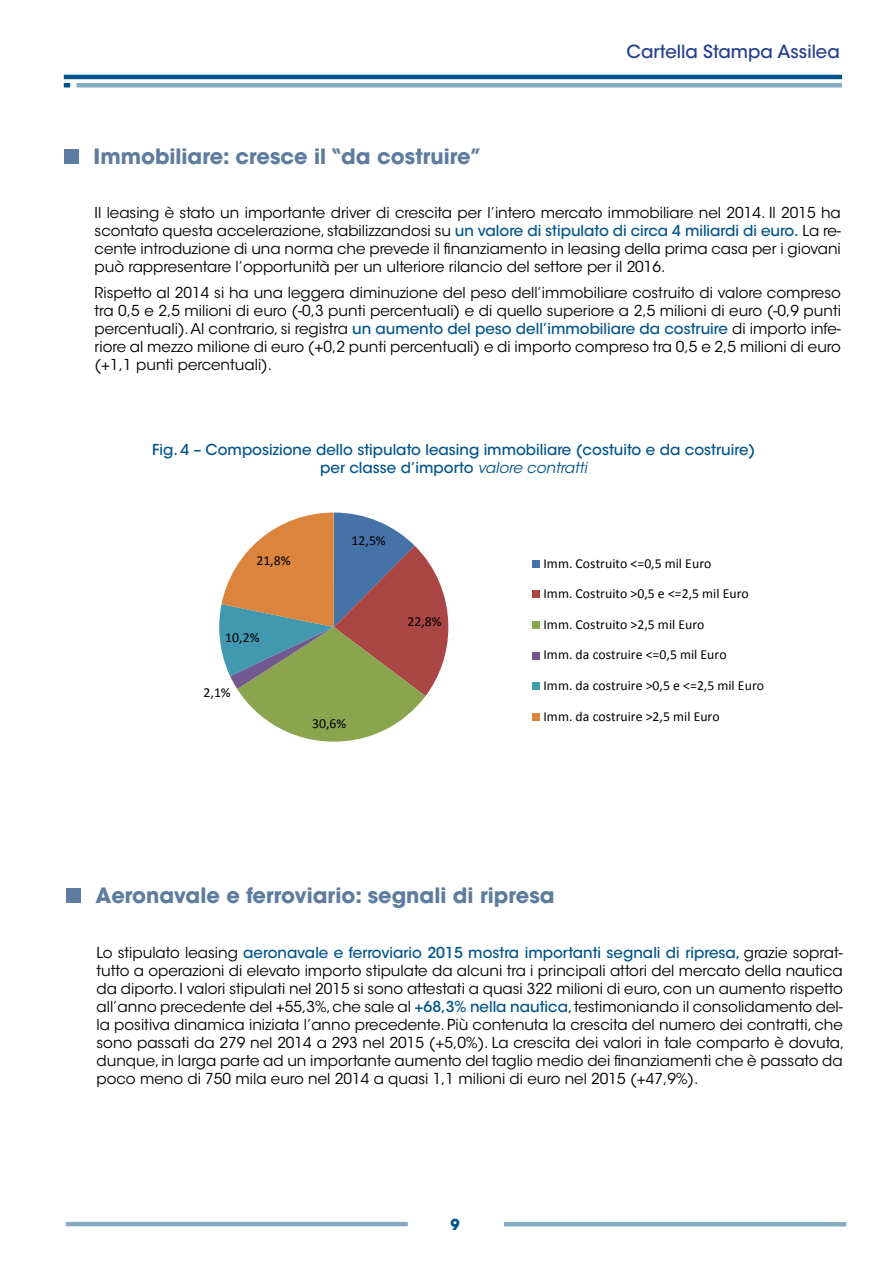
<style>
.page{position:relative;width:893px;height:1263px;background:#fff}
.page>*{position:absolute;margin:0;border:0;box-sizing:border-box;transform-origin:0 0}
.t1{font:700 21px "ITC Avant Garde Std";color:#5d7c9f}
.t2{font:500 18px "ITC Avant Garde Std";color:#25408f}
.t3{font:15px/18px "ITC Avant Garde Std";color:#000;text-align:justify}
.t4{font:500 15px/18px "ITC Avant Garde Std";color:#00548b;text-align:center}
.t5{font:700 15px "ITC Avant Garde Std";color:#00548b}
.t6{font:13.8px "Calibri";color:#000}
.s1{font-weight:500;color:#00548b}
.s2{font-weight:400;font-style:italic}
</style>
<div class="page">
<hr style="left:64px;top:75px;width:778px;height:4px;background:#00548b">
<div style="left:77px;top:83px;width:765px;height:5px;background:#83abc6"></div>
<svg style="left:64px;top:83px;width:6px;height:4px"></svg>
<hr style="left:66px;top:1222px;width:342px;height:4px;background:#83abc6">
<hr style="left:504px;top:1222px;width:342px;height:4px;background:#83abc6">
<div style="left:64px;top:149px;width:15px;height:15px;background:#5d7c9f"></div>
<svg style="left:219px;top:512px;width:229px;height:230px"></svg>
<div style="left:533px;top:560px;width:7px;height:7px;background:#4572a7"></div>
<div style="left:533px;top:590px;width:7px;height:8px;background:#aa4643"></div>
<div style="left:533px;top:621px;width:7px;height:8px;background:#89a54e"></div>
<div style="left:533px;top:652px;width:7px;height:7px;background:#71588f"></div>
<div style="left:533px;top:682px;width:7px;height:8px;background:#4198af"></div>
<div style="left:533px;top:713px;width:7px;height:7px;background:#db843d"></div>
<div style="left:66px;top:888px;width:15px;height:15px;background:#5d7c9f"></div>
<h1 class="t1" style="left:94px;top:143px;width:390px">Immobiliare: cresce il “da costruire”</h1>
<p class="t2" style="left:626px;top:41px;width:215px">Cartella Stampa Assilea</p>
<p class="t3" style="left:95px;top:204px;width:748px">Il leasing è stato un importante driver di crescita per l’intero mercato immobiliare nel 2014. Il 2015 ha scontato questa accelerazione, stabilizzandosi su <span class="s1">un valore di stipulato di circa 4 miliardi di euro.</span> La re&shy;cente introduzione di una norma che prevede il finanziamento in leasing della prima casa per i giovani può rappresentare l’opportunità per un ulteriore rilancio del settore per il 2016.</p>
<p class="t3" style="left:95px;top:284px;width:748px">Rispetto al 2014 si ha una leggera diminuzione del peso dell’immobiliare costruito di valore compreso tra 0,5 e 2,5 milioni di euro (-0,3 punti percentuali) e di quello superiore a 2,5 milioni di euro (-0,9 punti percentuali). Al contrario, si registra <span class="s1">un aumento del peso dell’immobiliare da costruire</span> di importo infe&shy;riore al mezzo milione di euro (+0,2 punti percentuali) e di importo compreso tra 0,5 e 2,5 milioni di euro (+1,1 punti percentuali).</p>
<p class="t4" style="left:152px;top:441px;width:605px">Fig. 4 – Composizione dello stipulato leasing immobiliare (costuito e da costruire) per classe d’importo <span class="s2">valore contratti</span></p>
<p class="t6" style="left:352px;top:532px;width:36px">12,5%</p>
<p class="t6" style="left:256px;top:552px;width:36px">21,8%</p>
<p class="t6" style="left:543px;top:554px;width:169px">Imm. Costruito &lt;=0,5 mil Euro</p>
<p class="t6" style="left:543px;top:585px;width:207px">Imm. Costruito &gt;0,5 e &lt;=2,5 mil Euro</p>
<p class="t6" style="left:543px;top:615px;width:162px">Imm. Costruito &gt;2,5 mil Euro</p>
<p class="t6" style="left:543px;top:646px;width:185px">Imm. da costruire &lt;=0,5 mil Euro</p>
<p class="t6" style="left:543px;top:677px;width:222px">Imm. da costruire &gt;0,5 e &lt;=2,5 mil Euro</p>
<p class="t6" style="left:543px;top:707px;width:178px">Imm. da costruire &gt;2,5 mil Euro</p>
<p class="t6" style="left:407px;top:613px;width:36px">22,8%</p>
<p class="t6" style="left:225px;top:628px;width:36px">10,2%</p>
<p class="t6" style="left:204px;top:684px;width:29px">2,1%</p>
<p class="t6" style="left:312px;top:714px;width:36px">30,6%</p>
<h1 class="t1" style="left:95px;top:882px;width:461px">Aeronavale e ferroviario: segnali di ripresa</h1>
<p class="t3" style="left:97px;top:944px;width:749px">Lo stipulato leasing <span class="s1">aeronavale e ferroviario 2015 mostra importanti segnali di ripresa,</span> grazie soprat&shy;tutto a operazioni di elevato importo stipulate da alcuni tra i principali attori del mercato della nautica da diporto. I valori stipulati nel 2015 si sono attestati a quasi 322 milioni di euro, con un aumento rispetto all’anno precedente del +55,3%, che sale al <span class="s1">+68,3% nella nautica</span>, testimoniando il consolidamento del&shy;la positiva dinamica iniziata l’anno precedente. Più contenuta la crescita del numero dei contratti, che sono passati da 279 nel 2014 a 293 nel 2015 (+5,0%). La crescita dei valori in tale comparto è dovuta, dunque, in larga parte ad un importante aumento del taglio medio dei finanziamenti che è passato da poco meno di 750 mila euro nel 2014 a quasi 1,1 milioni di euro nel 2015 (+47,9%).</p>
<p class="t5" style="left:450px;top:1215px;width:11px">9</p>
</div>
